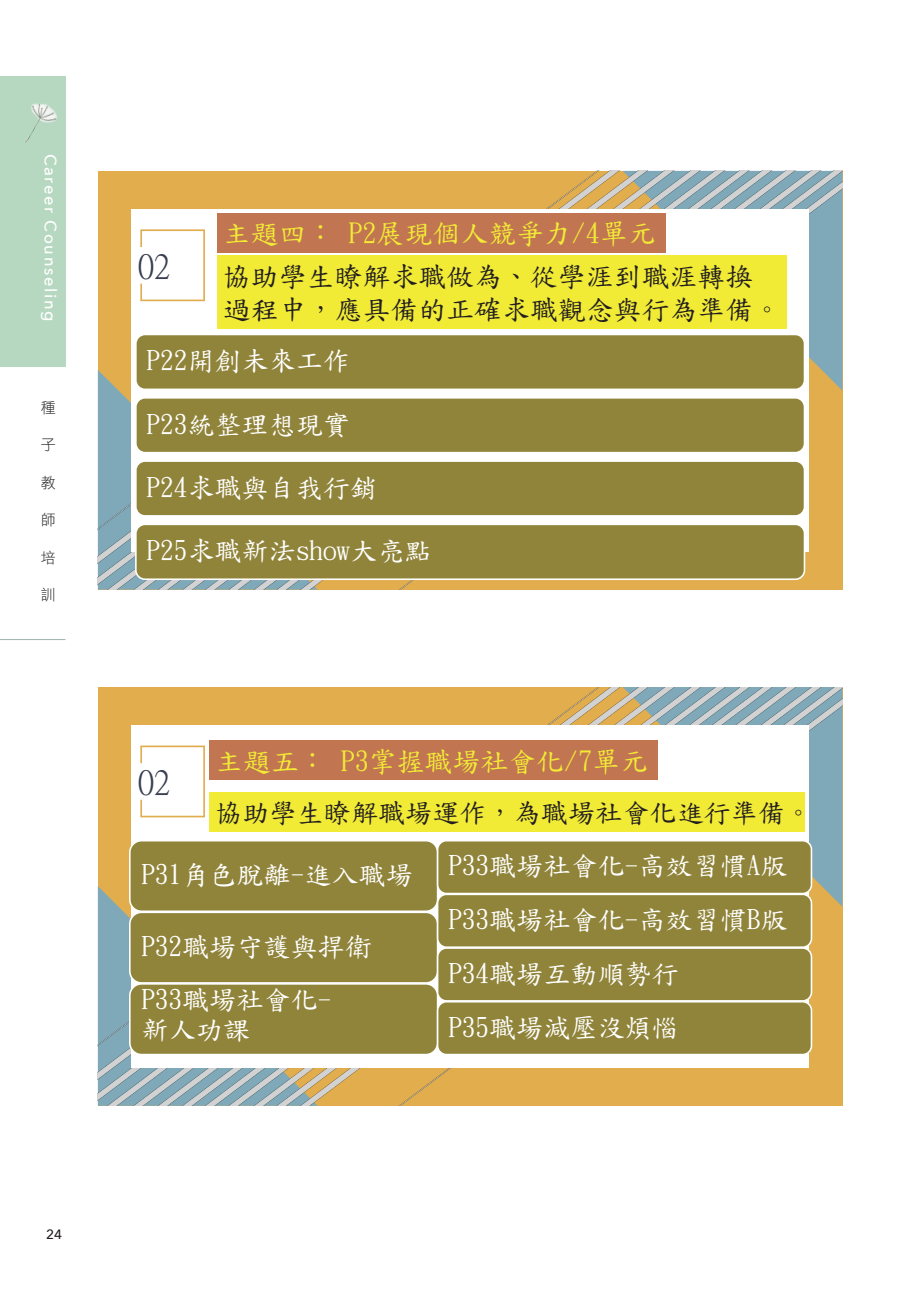
<style>
.page{position:relative;width:919px;height:1289px;background:#fff}
.page>*{position:absolute;margin:0;border:0;box-sizing:border-box;transform-origin:0 0}
.t1{font:34.2px "P Ming Li U";color:#383d50}
.t2{font:27.9px/42.5px "DF Kai Shu SB Estd BF";color:#231f20}
.t3{font:27.9px "DF Kai Shu SB Estd BF";color:#f1eb36}
.t4{font:27.15px/53.7px "DF Kai Shu SB Estd BF";color:#fff}
.t5{font:27.15px "DF Kai Shu SB Estd BF";color:#231f20}
.t6{font:500 16.5px "Avenir Next";letter-spacing:.1em;color:#fff}
.t7{font:15px "DF Hei Std W3";color:#231f20}
.t8{font:500 13.5px "Avenir Next";color:#231f20}
.s1{color:#f1eb36}
.s2{font-family:"P Ming Li U"}
</style>
<div class="page">
<div style="left:0;top:76px;width:65px;height:290px;background:#b6d8c1"></div>
<img style="left:25px;top:103px;width:32px;height:40px">
<hr style="left:0;top:639px;width:65px;height:1px;background:#9db3ae">
<img style="left:98px;top:171px;width:744px;height:418px">
<div style="left:132px;top:209px;width:676px;height:342px;background:#fff"></div>
<div style="left:217px;top:213px;width:448px;height:39px;background:#c17551"></div>
<div style="left:217px;top:255px;width:569px;height:73px;background:#f1eb36"></div>
<div style="left:135px;top:334px;width:670px;height:56px;background:#90843a;border:2px solid #fff;border-radius:9px"></div>
<div style="left:135px;top:397px;width:670px;height:56px;background:#90843a;border:2px solid #fff;border-radius:9px"></div>
<div style="left:135px;top:460px;width:670px;height:56px;background:#90843a;border:2px solid #fff;border-radius:9px"></div>
<div style="left:135px;top:523px;width:670px;height:57px;background:#90843a;border:2px solid #fff;border-radius:9px"></div>
<svg style="left:140px;top:229px;width:65px;height:72px"></svg>
<img style="left:98px;top:687px;width:744px;height:418px">
<div style="left:132px;top:725px;width:676px;height:342px;background:#fff"></div>
<div style="left:209px;top:740px;width:448px;height:40px;background:#c17551"></div>
<div style="left:209px;top:791px;width:596px;height:40px;background:#f1eb36"></div>
<div style="left:129px;top:839px;width:309px;height:73px;background:#90843a;border:2px solid #fff;border-radius:12px"></div>
<div style="left:129px;top:911px;width:309px;height:72px;background:#90843a;border:2px solid #fff;border-radius:12px"></div>
<div style="left:129px;top:983px;width:309px;height:72px;background:#90843a;border:2px solid #fff;border-radius:12px"></div>
<svg style="left:140px;top:745px;width:65px;height:72px"></svg>
<div style="left:437px;top:839px;width:375px;height:55px;background:#90843a;border:2px solid #fff;border-radius:9px"></div>
<div style="left:437px;top:893px;width:375px;height:55px;background:#90843a;border:2px solid #fff;border-radius:9px"></div>
<div style="left:437px;top:947px;width:375px;height:54px;background:#90843a;border:2px solid #fff;border-radius:9px"></div>
<div style="left:437px;top:1000px;width:375px;height:55px;background:#90843a;border:2px solid #fff;border-radius:9px"></div>
<p class="t6" style="left:65px;top:154px;width:169px;rotate:90deg">Career Counseling</p>
<p class="t7" style="left:41px;top:399px;width:16px">種</p>
<p class="t7" style="left:41px;top:437px;width:16px">子</p>
<p class="t7" style="left:41px;top:474px;width:16px">教</p>
<p class="t7" style="left:41px;top:512px;width:16px">師</p>
<p class="t7" style="left:41px;top:549px;width:16px">培</p>
<p class="t7" style="left:41px;top:587px;width:15px">訓</p>
<p class="t2" style="left:223px;top:213px;width:532px"><span class="s1">主題四： P2展現個人競爭力/4單元<br></span>協助學生瞭解求職做為<span class="s2">、</span>從學涯到職涯轉換</p>
<p class="t2" style="left:223px;top:289px;width:559px">過程中<span class="s2">，</span>應具備的正確求職觀念與行為準備<span class="s2">。</span></p>
<p class="t4" style="left:147px;top:334px;width:205px">P22開創未來工作</p>
<p class="t4" style="left:147px;top:397px;width:205px">P23統整理想現實</p>
<p class="t4" style="left:147px;top:461px;width:232px">P24求職與自我行銷</p>
<p class="t4" style="left:147px;top:524px;width:301px">P25求職新法show大亮點</p>
<p class="t1" style="left:138px;top:249px;width:34px">02</p>
<p class="t3" style="left:215px;top:748px;width:434px">主題五： P3掌握職場社會化/7單元</p>
<p class="t5" style="left:215px;top:799px;width:598px">協助學生瞭解職場運作<span class="s2">，</span>為職場社會化進行準備<span class="s2">。</span></p>
<p class="t4" style="left:141px;top:848px;width:273px">P31角色脫離-進入職場</p>
<p class="t1" style="left:138px;top:765px;width:34px">02</p>
<p class="t4" style="left:448px;top:839px;width:355px">P33職場社會化-高效習慣A版<br>P33職場社會化-高效習慣B版<br>P34職場互動順勢行<br>P35職場減壓沒煩惱</p>
<p class="t4" style="left:141px;top:920px;width:232px;line-height:52.9px">P32職場守護與捍衛<br>P33職場社會化-</p>
<p class="t4" style="left:141px;top:1002px;width:110px">新人功課</p>
<p class="t8" style="left:46px;top:1223px;width:18px">24</p>
</div>
